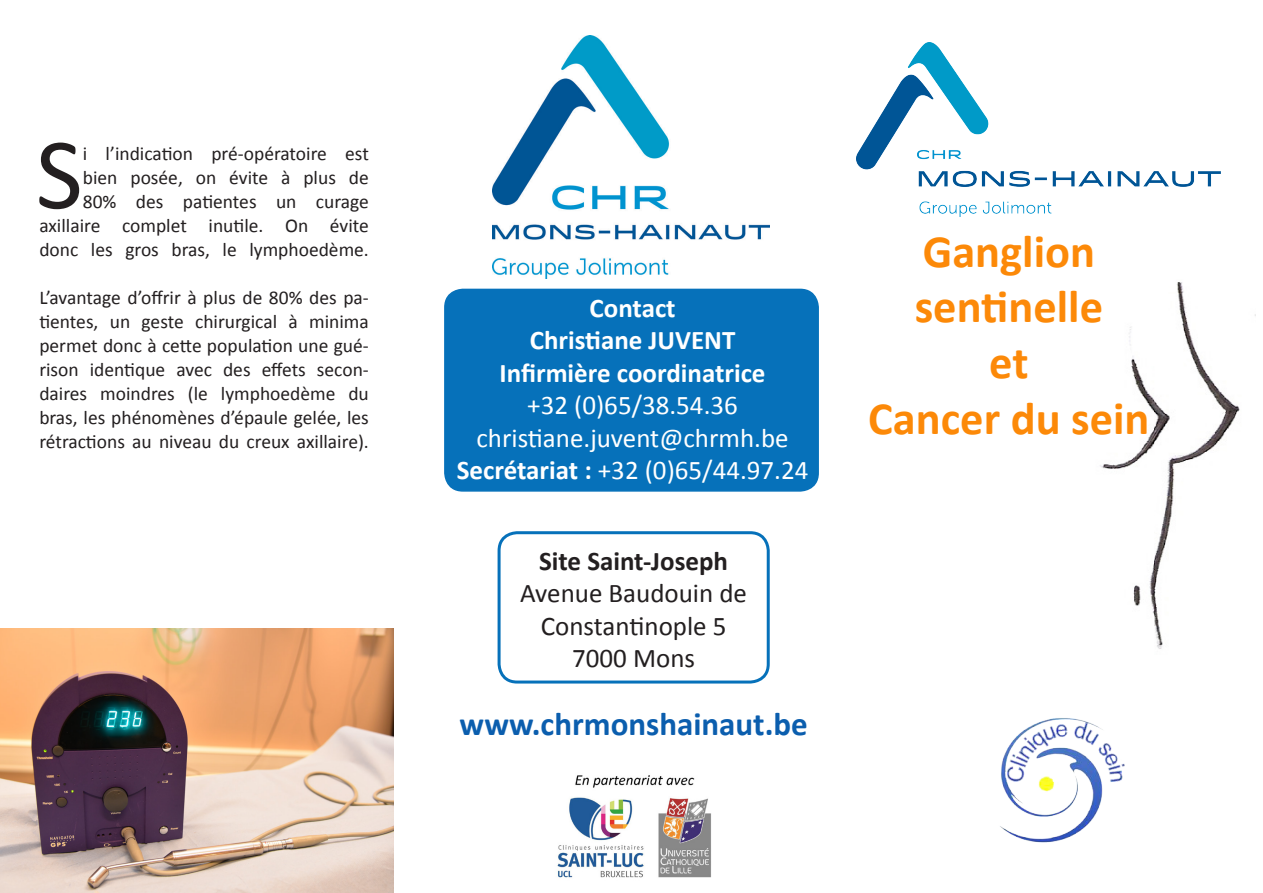
<style>
.page{position:relative;width:1263px;height:893px;background:#fff}
.page>*{position:absolute;margin:0;border:0;box-sizing:border-box;transform-origin:0 0}
.t1{font:102.45px "Calibri";color:#231f20}
.t2{font:700 46.5px/55.8px "Calibri";color:#fc8908;text-align:center}
.t3{font:700 33px "Calibri";color:#0b5eae}
.t4{font:27px "Calibri";color:#fff}
.t5{font:700 27px/32.4px "Calibri";color:#fff;text-align:center}
.t6{font:27px/32.4px "Calibri";color:#231f20;text-align:center}
.t7{font:700 27px "Calibri";color:#231f20}
.t8{font:19.5px/24px "Calibri";color:#231f20;text-align:right}
.s1{font-weight:700}
</style>
<div class="page">
<div style="left:445px;top:289px;width:373px;height:202px;background:#0671ba;border-radius:18px"></div>
<div style="left:444px;top:289px;width:375px;height:203px;border:2px solid #0671ba;border-radius:18px"></div>
<img style="left:1100px;top:282px;width:156px;height:367px">
<img style="left:1000px;top:718px;width:125px;height:125px">
<img style="left:557px;top:775px;width:154px;height:103px">
<div style="left:498px;top:531px;width:272px;height:152px;border:3px solid #0671ba;border-radius:18px"></div>
<img style="left:0;top:629px;width:393px;height:264px">
<img style="left:492px;top:35px;width:278px;height:244px">
<img style="left:856px;top:43px;width:364px;height:174px">
<p class="t1" style="left:36px;top:103px;width:49px">S</p>
<p class="t8" style="left:39px;top:141px;width:331px">i l’indication pré-opératoire est<br>bien posée, on évite à plus de<br>80% des patientes un curage axillaire complet inutile. On évite donc les gros bras, le lymphoedème.</p>
<p class="t8" style="left:39px;top:285px;width:331px;text-align:justify">L’avantage d’offrir à plus de 80% des pa&shy;tientes, un geste chirurgical à minima permet donc à cette population une gué&shy;rison identique avec des effets secon&shy;daires moindres (le lymphoedème du bras, les phénomènes d’épaule gelée, les rétractions au niveau du creux axillaire).</p>
<p class="t5" style="left:589px;top:291px;width:88px">Contact</p>
<p class="t5" style="left:500px;top:323px;width:267px">Christiane JUVENT<br>Infirmière coordinatrice</p>
<p class="t4" style="left:527px;top:386px;width:212px">+32 (0)65/38.54.36</p>
<p class="t4" style="left:476px;top:419px;width:314px">christiane.juvent@chrmh.be</p>
<p class="t4" style="left:457px;top:451px;width:353px"><span class="s1">Secrétariat :</span> +32 (0)65/44.97.24</p>
<p class="t7" style="left:539px;top:542px;width:190px">Site Saint-Joseph</p>
<p class="t6" style="left:520px;top:576px;width:228px">Avenue Baudouin de<br>Constantinople 5<br>7000 Mons</p>
<p class="t3" style="left:460px;top:701px;width:350px">www.chrmonshainaut.be</p>
<p class="t2" style="left:868px;top:222px;width:283px">Ganglion sentinelle<br>et<br>Cancer du sein</p>
</div>
